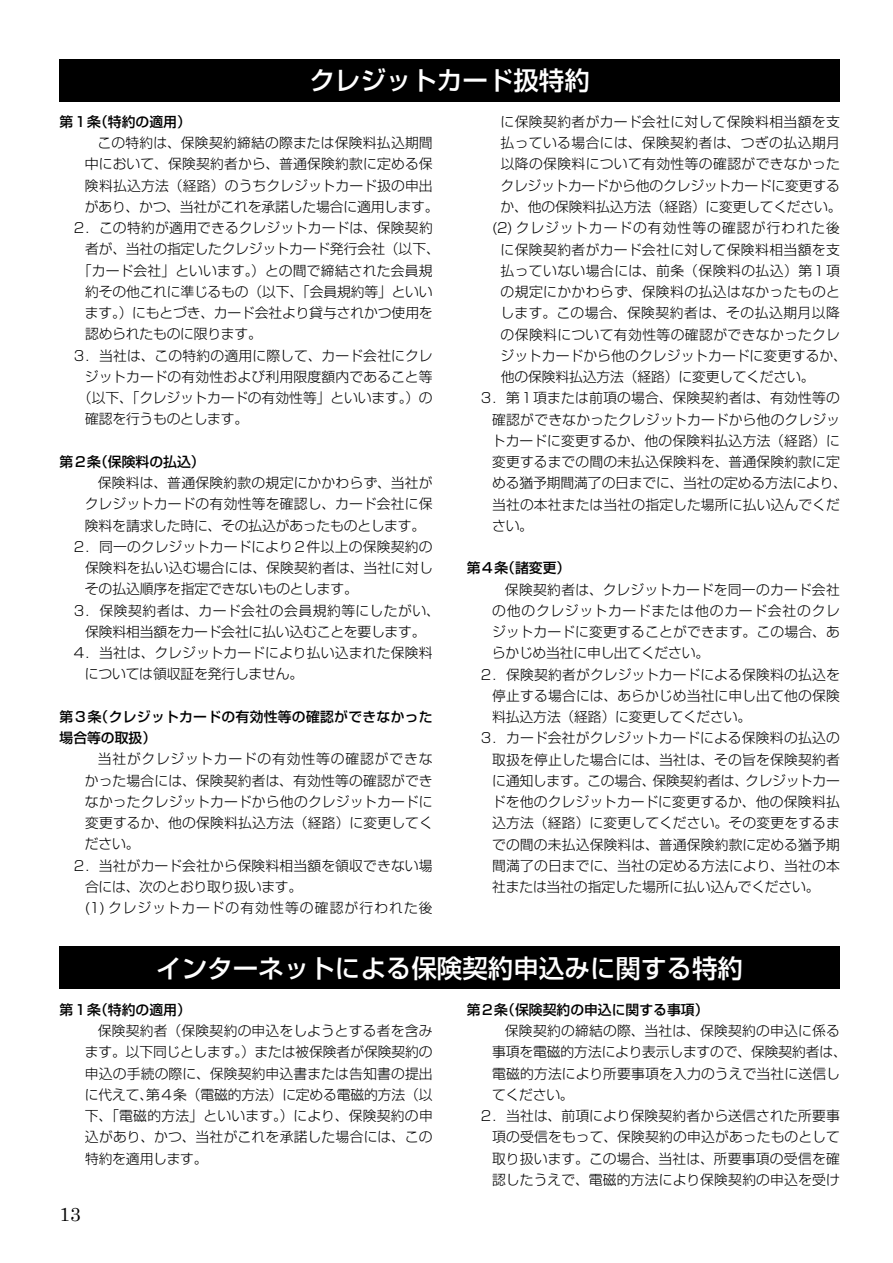
<style>
.page{position:relative;width:893px;height:1263px;background:#fff}
.page>*{position:absolute;margin:0;border:0;box-sizing:border-box;transform-origin:0 0}
.t1{font:500 25.5px "Shin Go Pro";color:#fff}
.t2{font:19.2px "Century";color:#000}
.t3{font:300 13.8px/21.3px "Shin Go Pro";letter-spacing:.01em;color:#000;text-align:justify}
.t4{font:300 13.8px "Shin Go Pro";letter-spacing:-.01em;color:#000}
.t5{font:300 13.8px "Shin Go Pro";letter-spacing:-.015em;color:#000}
.t6{font:500 13.8px "Shin Go Pro";color:#000}
.t7{font:300 13.8px "Shin Go Pro";letter-spacing:.075em;color:#000}
.t8{font:300 13.8px "Shin Go Pro";letter-spacing:.035em;color:#000}
.t9{font:300 13.8px "Shin Go Pro";letter-spacing:.03em;color:#000}
.t10{font:500 13.8px/21.3px "Shin Go Pro";letter-spacing:.02em;color:#000}
.t11{font:300 13.8px "Shin Go Pro";letter-spacing:.055em;color:#000}
.t12{font:300 13.8px "Shin Go Pro";letter-spacing:.06em;color:#000}
.t13{font:300 13.8px "Shin Go Pro";letter-spacing:-.02em;color:#000}
</style>
<div class="page">
<div style="left:60px;top:946px;width:780px;height:43px;background:#000"></div>
<div style="left:60px;top:60px;width:780px;height:42px;background:#000"></div>
<h1 class="t1" style="left:309px;top:60px;width:282px">クレジットカード扱特約</h1>
<p class="t6" style="left:60px;top:110px;width:133px">第１条（特約の適用）</p>
<p class="t3" style="left:98px;top:130px;width:337px">この特約は、保険契約締結の際または保険料払込期間</p>
<p class="t3" style="left:85px;top:152px;width:349px">中において、保険契約者から、普通保険約款に定める保</p>
<p class="t3" style="left:85px;top:173px;width:349px">険料払込方法（経路）のうちクレジットカード扱の申出</p>
<p class="t5" style="left:85px;top:195px;width:355px">があり、かつ、当社がこれを承諾した場合に適用します。</p>
<p class="t3" style="left:72px;top:215px;width:362px">２．この特約が適用できるクレジットカードは、保険契約</p>
<p class="t4" style="left:85px;top:238px;width:356px">者が、当社の指定したクレジットカード発行会社（以下、</p>
<p class="t3" style="left:78px;top:258px;width:356px">「カード会社」といいます。）との間で締結された会員規</p>
<p class="t5" style="left:85px;top:280px;width:349px">約その他これに準じるもの（以下、「会員規約等」といい</p>
<p class="t4" style="left:85px;top:301px;width:349px">ます。）にもとづき、カード会社より貸与されかつ使用を</p>
<p class="t5" style="left:85px;top:323px;width:178px">認められたものに限ります。</p>
<p class="t3" style="left:72px;top:343px;width:362px">３．当社は、この特約の適用に際して、カード会社にクレ</p>
<p class="t3" style="left:85px;top:364px;width:349px">ジットカードの有効性および利用限度額内であること等</p>
<p class="t4" style="left:78px;top:386px;width:356px">（以下、「クレジットカードの有効性等」といいます。）の</p>
<p class="t5" style="left:85px;top:408px;width:165px">確認を行うものとします。</p>
<p class="t6" style="left:60px;top:450px;width:147px">第２条（保険料の払込）</p>
<p class="t3" style="left:98px;top:470px;width:336px">保険料は、普通保険約款の規定にかかわらず、当社が</p>
<p class="t3" style="left:85px;top:492px;width:349px">クレジットカードの有効性等を確認し、カード会社に保</p>
<p class="t5" style="left:85px;top:514px;width:342px">険料を請求した時に、その払込があったものとします。</p>
<p class="t3" style="left:72px;top:534px;width:362px">２．同一のクレジットカードにより２件以上の保険契約の</p>
<p class="t3" style="left:85px;top:556px;width:349px">保険料を払い込む場合には、保険契約者は、当社に対し</p>
<p class="t4" style="left:85px;top:578px;width:274px">その払込順序を指定できないものとします。</p>
<p class="t8" style="left:72px;top:599px;width:369px">３．保険契約者は、カード会社の会員規約等にしたがい、</p>
<p class="t5" style="left:85px;top:620px;width:342px">保険料相当額をカード会社に払い込むことを要します。</p>
<p class="t3" style="left:72px;top:641px;width:362px">４．当社は、クレジットカードにより払い込まれた保険料</p>
<p class="t4" style="left:85px;top:663px;width:220px">については領収証を発行しません。</p>
<p class="t10" style="left:60px;top:704px;width:375px">第３条（クレジットカードの有効性等の確認ができなかった場合等の取扱）</p>
<p class="t12" style="left:98px;top:748px;width:336px">当社がクレジットカードの有効性等の確認ができな</p>
<p class="t3" style="left:85px;top:768px;width:349px">かった場合には、保険契約者は、有効性等の確認ができ</p>
<p class="t3" style="left:85px;top:789px;width:349px">なかったクレジットカードから他のクレジットカードに</p>
<p class="t3" style="left:85px;top:811px;width:349px">変更するか、他の保険料払込方法（経路）に変更してく</p>
<p class="t3" style="left:85px;top:832px;width:56px">ださい。</p>
<p class="t3" style="left:72px;top:853px;width:362px">２．当社がカード会社から保険料相当額を領収できない場</p>
<p class="t13" style="left:85px;top:875px;width:219px">合には、次のとおり取り扱います。</p>
<p class="t7" style="left:85px;top:897px;width:349px">(1) クレジットカードの有効性等の確認が行われた後</p>
<p class="t3" style="left:501px;top:109px;width:341px">に保険契約者がカード会社に対して保険料相当額を支</p>
<p class="t9" style="left:501px;top:132px;width:341px">払っている場合には、保険契約者は、つぎの払込期月</p>
<p class="t3" style="left:501px;top:152px;width:341px">以降の保険料について有効性等の確認ができなかった</p>
<p class="t5" style="left:501px;top:174px;width:341px">クレジットカードから他のクレジットカードに変更する</p>
<p class="t4" style="left:501px;top:195px;width:342px">か、他の保険料払込方法（経路）に変更してください。</p>
<p class="t7" style="left:492px;top:217px;width:349px">(2) クレジットカードの有効性等の確認が行われた後</p>
<p class="t3" style="left:501px;top:237px;width:341px">に保険契約者がカード会社に対して保険料相当額を支</p>
<p class="t9" style="left:501px;top:259px;width:341px">払っていない場合には、前条（保険料の払込）第１項</p>
<p class="t3" style="left:501px;top:279px;width:341px">の規定にかかわらず、保険料の払込はなかったものと</p>
<p class="t8" style="left:500px;top:302px;width:341px">します。この場合、保険契約者は、その払込期月以降</p>
<p class="t3" style="left:501px;top:322px;width:341px">の保険料について有効性等の確認ができなかったクレ</p>
<p class="t3" style="left:501px;top:343px;width:348px">ジットカードから他のクレジットカードに変更するか、</p>
<p class="t4" style="left:501px;top:365px;width:315px">他の保険料払込方法（経路）に変更してください。</p>
<p class="t3" style="left:479px;top:386px;width:362px">３．第１項または前項の場合、保険契約者は、有効性等の</p>
<p class="t3" style="left:492px;top:407px;width:349px">確認ができなかったクレジットカードから他のクレジッ</p>
<p class="t3" style="left:492px;top:428px;width:350px">トカードに変更するか、他の保険料払込方法（経路）に</p>
<p class="t3" style="left:492px;top:449px;width:349px">変更するまでの間の未払込保険料を、普通保険約款に定</p>
<p class="t4" style="left:492px;top:472px;width:356px">める猶予期間満了の日までに、当社の定める方法により、</p>
<p class="t3" style="left:492px;top:492px;width:349px">当社の本社または当社の指定した場所に払い込んでくだ</p>
<p class="t3" style="left:492px;top:513px;width:43px">さい。</p>
<p class="t6" style="left:467px;top:557px;width:105px">第４条（諸変更）</p>
<p class="t3" style="left:505px;top:577px;width:336px">保険契約者は、クレジットカードを同一のカード会社</p>
<p class="t11" style="left:492px;top:599px;width:349px">の他のクレジットカードまたは他のカード会社のクレ</p>
<p class="t3" style="left:492px;top:619px;width:349px">ジットカードに変更することができます。この場合、あ</p>
<p class="t5" style="left:492px;top:642px;width:219px">らかじめ当社に申し出てください。</p>
<p class="t3" style="left:479px;top:662px;width:362px">２．保険契約者がクレジットカードによる保険料の払込を</p>
<p class="t3" style="left:492px;top:683px;width:349px">停止する場合には、あらかじめ当社に申し出て他の保険</p>
<p class="t4" style="left:492px;top:706px;width:261px">料払込方法（経路）に変更してください。</p>
<p class="t3" style="left:479px;top:726px;width:362px">３．カード会社がクレジットカードによる保険料の払込の</p>
<p class="t3" style="left:492px;top:747px;width:349px">取扱を停止した場合には、当社は、その旨を保険契約者</p>
<p class="t5" style="left:492px;top:769px;width:349px">に通知します。この場合、保険契約者は、クレジットカー</p>
<p class="t3" style="left:492px;top:790px;width:350px">ドを他のクレジットカードに変更するか、他の保険料払</p>
<p class="t3" style="left:492px;top:811px;width:349px">込方法（経路）に変更してください。その変更をするま</p>
<p class="t3" style="left:492px;top:832px;width:349px">での間の未払込保険料は、普通保険約款に定める猶予期</p>
<p class="t3" style="left:492px;top:853px;width:349px">間満了の日までに、当社の定める方法により、当社の本</p>
<p class="t5" style="left:492px;top:876px;width:329px">社または当社の指定した場所に払い込んでください。</p>
<h1 class="t1" style="left:156px;top:947px;width:588px">インターネットによる保険契約申込みに関する特約</h1>
<p class="t6" style="left:60px;top:998px;width:133px">第１条（特約の適用）</p>
<p class="t3" style="left:85px;top:1019px;width:349px;text-indent:13px">保険契約者（保険契約の申込をしようとする者を含みます。以下同じとします。）または被保険者が保険契約の申込の手続の際に、保険契約申込書または告知書の提出に代えて、第４条（電磁的方法）に定める電磁的方法（以下、「電磁的方法」といいます。）により、保険契約の申込があり、かつ、当社がこれを承諾した場合には、この特約を適用します。</p>
<p class="t6" style="left:467px;top:998px;width:243px">第２条（保険契約の申込に関する事項）</p>
<p class="t3" style="left:505px;top:1018px;width:337px">保険契約の締結の際、当社は、保険契約の申込に係る</p>
<p class="t4" style="left:492px;top:1041px;width:356px">事項を電磁的方法により表示しますので、保険契約者は、</p>
<p class="t3" style="left:492px;top:1061px;width:349px">電磁的方法により所要事項を入力のうえで当社に送信し</p>
<p class="t3" style="left:492px;top:1082px;width:83px">てください。</p>
<p class="t3" style="left:479px;top:1103px;width:362px">２．当社は、前項により保険契約者から送信された所要事</p>
<p class="t3" style="left:492px;top:1125px;width:349px">項の受信をもって、保険契約の申込があったものとして</p>
<p class="t3" style="left:492px;top:1146px;width:349px">取り扱います。この場合、当社は、所要事項の受信を確</p>
<p class="t3" style="left:492px;top:1167px;width:349px">認したうえで、電磁的方法により保険契約の申込を受け</p>
<h2 class="t2" style="left:60px;top:1198px;width:23px">13</h2>
</div>
